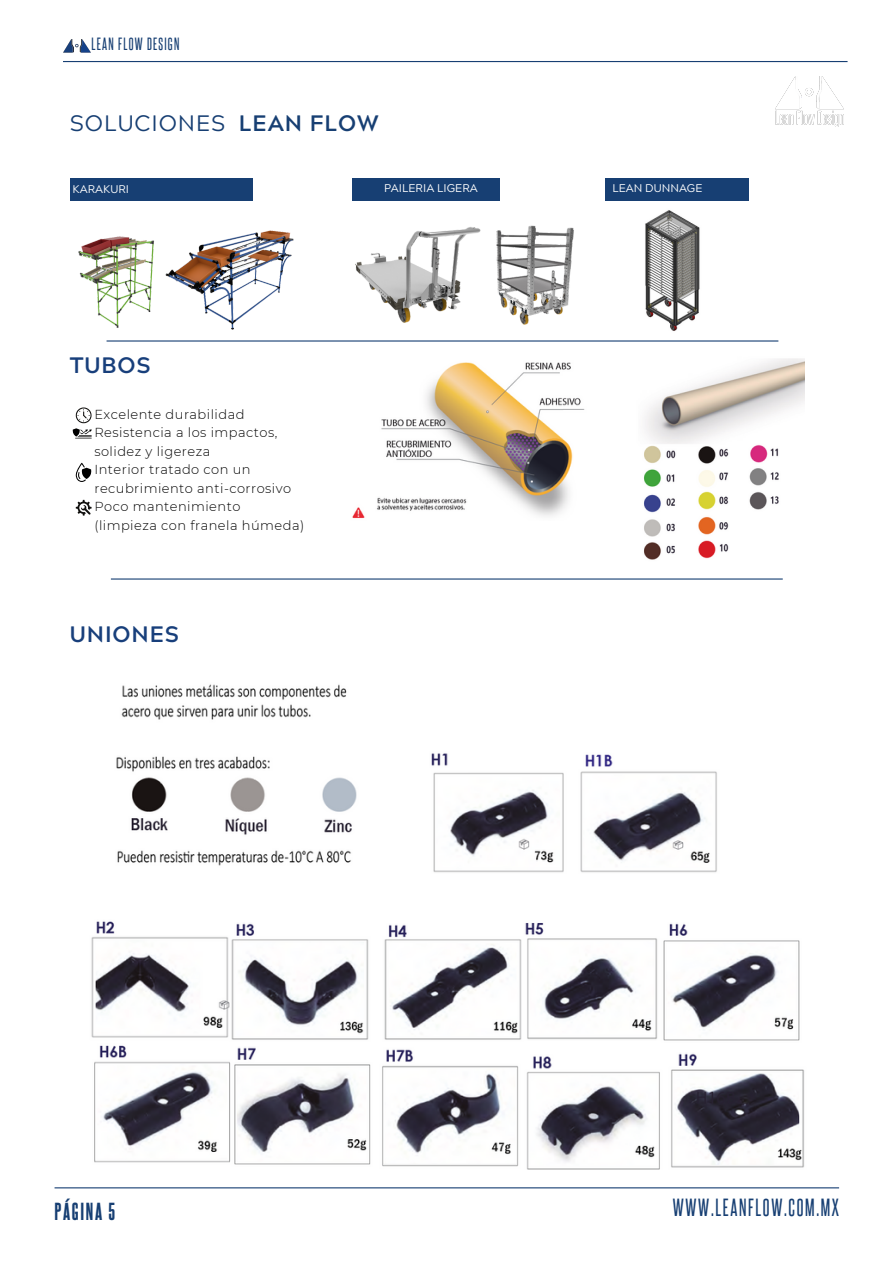
<style>
.page{position:relative;width:894px;height:1264px;background:#fff}
.page>*{position:absolute;margin:0;border:0;box-sizing:border-box;transform-origin:0 0}
.t1{font:700 22.35px "Acherus Grotesque";letter-spacing:.04em;color:#183f7b}
.t2{font:22.35px "Acherus Grotesque";letter-spacing:.04em;color:#173f73}
.t3{font:700 22.35px "Acherus Grotesque";letter-spacing:.04em;color:#173f73}
.t4{font:21px "Aka Acid Steelfish";letter-spacing:.08em;color:#173f73}
.t5{font:21px "Steelfish Eb";letter-spacing:.08em;color:#173f73}
.t6{font:15px "Aka Acid Steelfish";letter-spacing:.08em;color:#173f73}
.t7{font:300 13.05px/18.5px "Montserrat";letter-spacing:.035em;color:#000}
.t8{font:11.25px "Acherus Grotesque";color:#fff}
.t9{font:11.1px "Acherus Grotesque";color:#fff}
</style>
<div class="page">
<hr style="left:63px;top:61px;width:784px;height:1px;background:#173f73">
<hr style="left:55px;top:1187px;width:783px;height:1px;background:#173f73">
<img style="left:78px;top:230px;width:216px;height:100px">
<hr style="left:106px;top:340px;width:672px;height:1px;background:#173f73">
<div style="left:70px;top:178px;width:182px;height:22px;background:#173f73"></div>
<img style="left:63px;top:39px;width:27px;height:14px">
<img style="left:775px;top:76px;width:67px;height:51px">
<img style="left:355px;top:227px;width:124px;height:96px">
<div style="left:351px;top:178px;width:148px;height:22px;background:#173f73"></div>
<img style="left:479px;top:225px;width:95px;height:100px">
<img style="left:645px;top:210px;width:55px;height:121px">
<div style="left:605px;top:178px;width:143px;height:22px;background:#173f73"></div>
<img style="left:352px;top:362px;width:233px;height:156px">
<svg style="left:72px;top:407px;width:20px;height:32px"></svg>
<svg style="left:76px;top:463px;width:15px;height:19px"></svg>
<svg style="left:76px;top:500px;width:15px;height:15px"></svg>
<img style="left:91px;top:684px;width:713px;height:485px">
<hr style="left:111px;top:578px;width:671px;height:1px;background:#173f73">
<img style="left:644px;top:358px;width:159px;height:202px">
<h2 class="t6" style="left:92px;top:39px;width:89px">LEAN FLOW DESIGN</h2>
<p class="t2" style="left:70px;top:114px;width:157px">SOLUCIONES</p>
<p class="t3" style="left:239px;top:114px;width:141px">LEAN FLOW</p>
<h1 class="t9" style="left:72px;top:185px;width:58px">KARAKURI</h1>
<p class="t8" style="left:384px;top:183px;width:95px">PAILERIA LIGERA</p>
<p class="t9" style="left:612px;top:183px;width:92px">LEAN DUNNAGE</p>
<p class="t1" style="left:70px;top:356px;width:82px">TUBOS</p>
<p class="t7" style="left:94px;top:405px;width:211px">Excelente durabilidad<br>Resistencia a los impactos, solidez y ligereza<br>Interior tratado con un recubrimiento anti-corrosivo<br>Poco mantenimiento (limpieza con franela húmeda)</p>
<p class="t1" style="left:70px;top:624px;width:111px">UNIONES</p>
<p class="t5" style="left:55px;top:1197px;width:62px">PÁGINA 5</p>
<h4 class="t4" style="left:672px;top:1199px;width:168px">WWW.LEANFLOW.COM.MX</h4>
</div>
